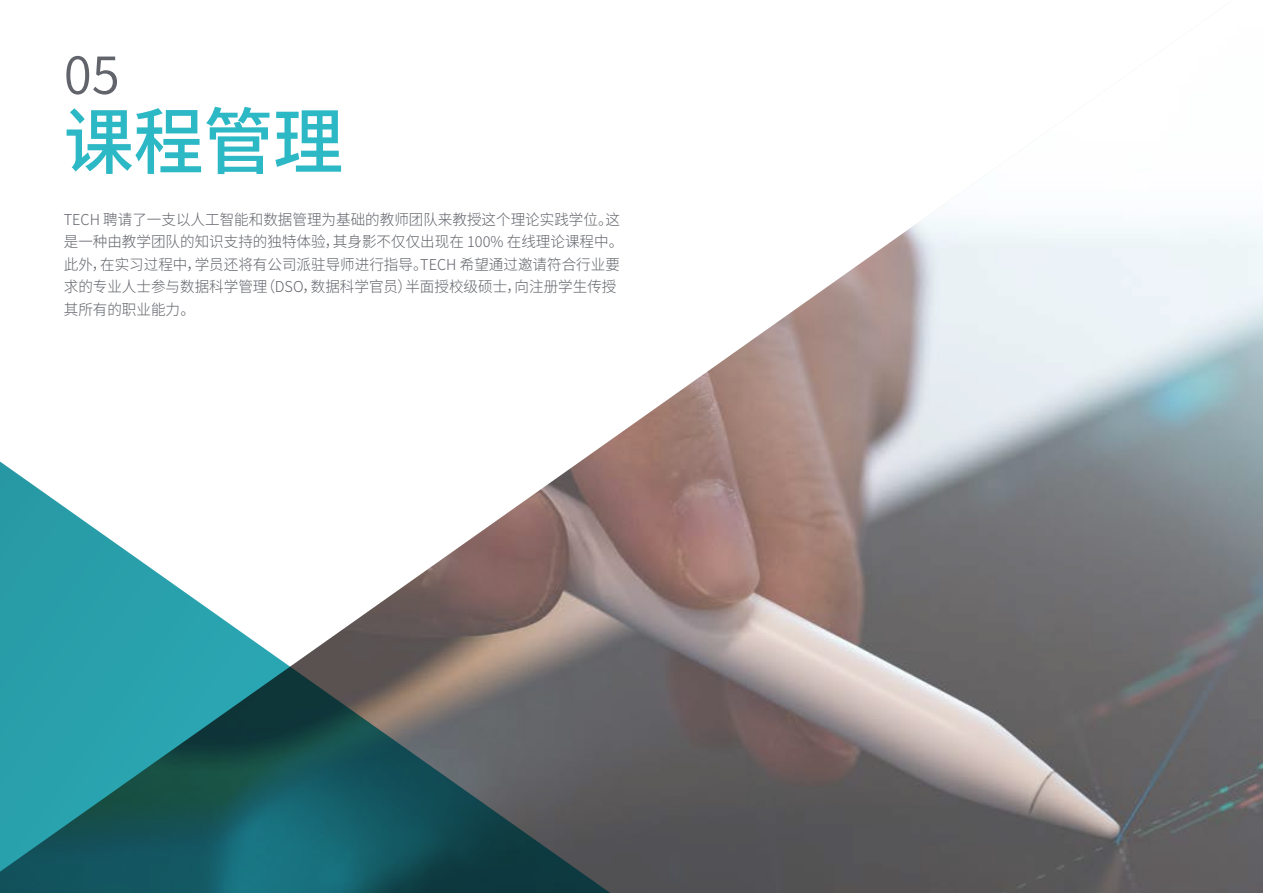
<style>
.page{position:relative;width:1263px;height:893px;background:#fff}
.page>*{position:absolute;margin:0;border:0;box-sizing:border-box;transform-origin:0 0}
.t1{font:500 72px "Source Han Sans CN";color:#2db8c5}
.t2{font:52.5px "Source Han Sans CN";color:#61646a}
.t3{font:300 15px/22.5px "Source Han Sans CN";color:#61646a}
</style>
<div class="page">
<img style="left:602px;top:195px;width:661px;height:698px">
<svg style="left:0;top:446px;width:640px;height:447px"></svg>
<h2 class="t2" style="left:64px;top:45px;width:57px">05</h2>
<h1 class="t1" style="left:64px;top:101px;width:281px">课程管理</h1>
<p class="t3" style="left:64px;top:208px;width:561px">TECH 聘请了一支以人工智能和数据管理为基础的教师团队来教授这个理论实践学位。这是一种由教学团队的知识支持的独特体验，其身影不仅仅出现在 100% 在线理论课程中。此外，在实习过程中，学员还将有公司派驻导师进行指导。TECH 希望通过邀请符合行业要求的专业人士参与数据科学管理（DSO，数据科学官员）半面授校级硕士，向注册学生传授其所有的职业能力。</p>
</div>
